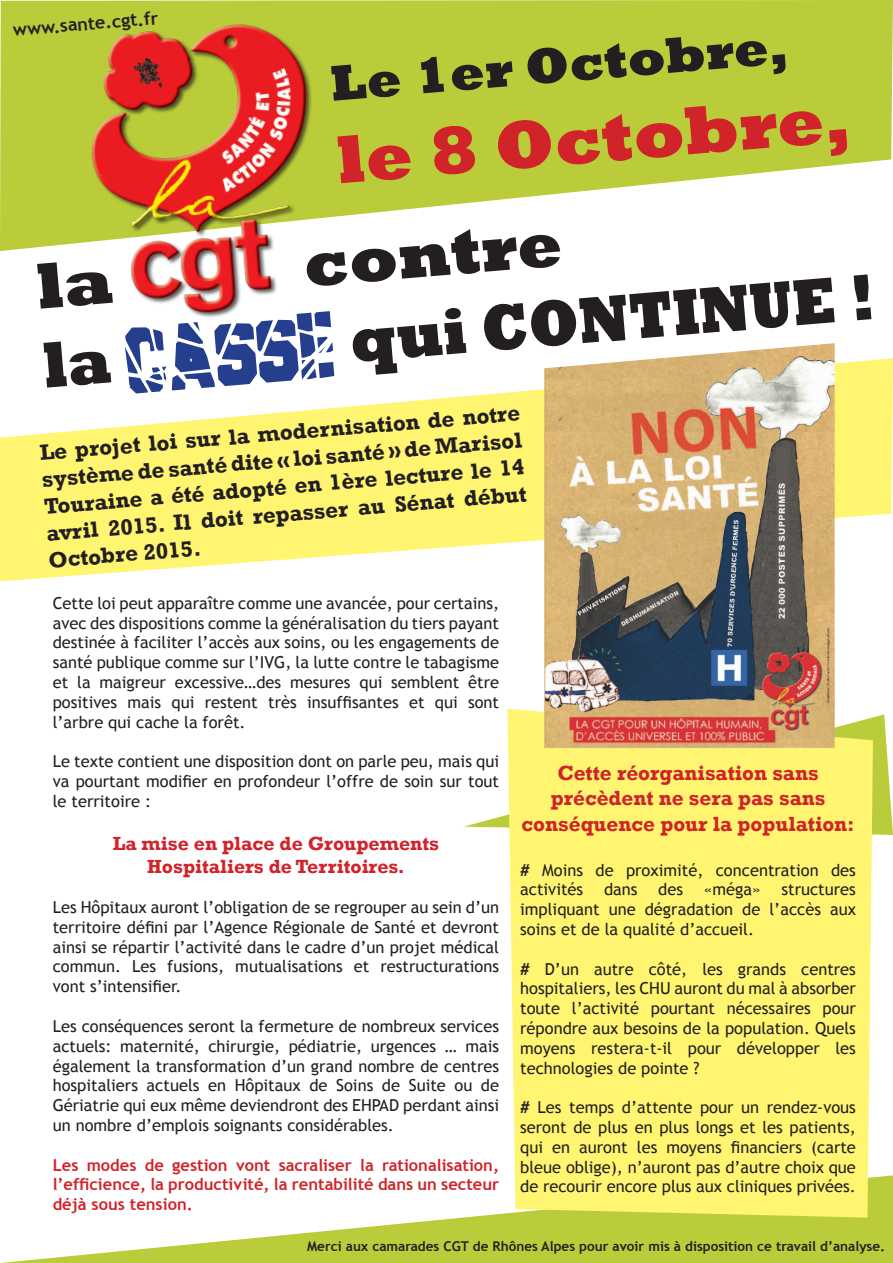
<style>
.page{position:relative;width:893px;height:1263px;background:#fff}
.page>*{position:absolute;margin:0;border:0;box-sizing:border-box;transform-origin:0 0}
.t1{font:800 69px "Rockwell";color:#d1232a}
.t2{font:800 66px/79.9px "Rockwell";color:#231f20}
.t3{font:800 51px "Rockwell";color:#231f20}
.t4{font:700 22.5px/26.8px "Rockwell";color:#231f20;text-align:justify}
.t5{font:700 21px/25.2px "Rockwell";color:#d1232a;text-align:center}
.t6{font:700 19.5px/23.4px "Rockwell";color:#d1232a;text-align:center}
.t7{font:700 18px "Trebuchet MS";color:#231f20}
.t8{font:16.5px/19.8px "Trebuchet MS";color:#231f20;text-align:justify}
.t9{font:700 16.5px/19.8px "Trebuchet MS";color:#d1232a;text-align:justify}
.t10{font:700 13.5px "Trebuchet MS";color:#231f20}
.s1{color:#fff}
.s2{font-family:"Brad";font-weight:400;color:#253f8e}
.s3{font-weight:700}
</style>
<div class="page">
<svg style="left:0;top:1175px;width:893px;height:88px"></svg>
<svg style="left:0;top:358px;width:893px;height:223px;fill:#fff570"></svg>
<svg style="left:0;top:0;width:893px;height:251px;fill:#bbcc3a"></svg>
<svg style="left:464px;top:714px;width:429px;height:121px"></svg>
<div style="left:507px;top:709px;width:366px;height:508px;background:#fff570"></div>
<img style="left:47px;top:0;width:313px;height:361px">
<img style="left:544px;top:343px;width:291px;height:405px">
<p class="t7" style="left:12px;top:19px;width:147px;rotate:-5deg">www.sante.cgt.fr</p>
<h3 class="t3" style="left:328px;top:56px;width:460px;rotate:-5deg">Le 1er Octobre,</h3>
<h1 class="t1" style="left:334px;top:122px;width:516px;rotate:-5deg">le 8 Octobre,</h1>
<h2 class="t2" style="left:33px;top:249px;width:835px;rotate:-5deg">la <span class="s1">CGT</span> contre<br>la <span class="s2">CASSE</span> qui CONTINUE !</h2>
<h3 class="t4" style="left:38px;top:440px;width:484px;rotate:-5deg">Le projet loi sur la modernisation de notre système de santé dite « loi santé » de Marisol Touraine a été adopté en 1ère lecture le 14 avril 2015. Il doit repasser au Sénat début Octobre 2015.</h3>
<p class="t8" style="left:53px;top:593px;width:448px">Cette loi peut apparaître comme une avancée, pour certains, avec des dispositions comme la généralisation du tiers payant destinée à faciliter l’accès aux soins, ou les engagements de santé publique comme sur l’IVG, la lutte contre le tabagisme et la maigreur excessive…des mesures qui semblent être positives mais qui restent très insuffisantes et qui sont l’arbre qui cache la forêt.</p>
<p class="t8" style="left:53px;top:752px;width:448px">Le texte contient une disposition dont on parle peu, mais qui va pourtant modifier en profondeur l’offre de soin sur tout le territoire :</p>
<p class="t6" style="left:113px;top:832px;width:328px">La mise en place de Groupements<br>Hospitaliers de Territoires.</p>
<p class="t8" style="left:53px;top:897px;width:448px">Les Hôpitaux auront l’obligation de se regrouper au sein d’un territoire défini par l’Agence Régionale de Santé et devront ainsi se répartir l’activité dans le cadre d’un projet médical commun. Les fusions, mutualisations et restructurations vont s’intensifier.</p>
<p class="t8" style="left:53px;top:1016px;width:448px">Les conséquences seront la fermeture de nombreux services actuels: maternité, chirurgie, pédiatrie, urgences … mais également la transformation d’un grand nombre de centres hospitaliers actuels en Hôpitaux de Soins de Suite ou de Gériatrie qui eux même deviendront des EHPAD perdant ainsi un nombre d’emplois soignants considérables.</p>
<p class="t9" style="left:53px;top:1155px;width:448px">Les modes de gestion vont sacraliser la rationalisation, l’efficience, la productivité, la rentabilité dans un secteur déjà sous tension.</p>
<p class="t5" style="left:521px;top:760px;width:335px">Cette réorganisation sans précèdent ne sera pas sans conséquence pour la population:</p>
<p class="t8" style="left:520px;top:860px;width:337px"><span class="s3">#</span> Moins de proximité, concentration des activités</p>
<p class="t8" style="left:604px;top:880px;width:35px">dans</p>
<p class="t8" style="left:658px;top:880px;width:26px">des</p>
<p class="t8" style="left:704px;top:880px;width:58px">«méga»</p>
<p class="t8" style="left:520px;top:880px;width:337px;text-indent:261px">structures impliquant une dégradation de l’accès aux soins et de la qualité d’accueil.</p>
<p class="t8" style="left:520px;top:959px;width:337px"><span class="s3">#</span> D’un autre côté, les grands centres hospitaliers, les CHU auront du mal à absorber toute l’activité pourtant nécessaires pour répondre aux besoins de la population. Quels moyens restera-t-il pour développer les technologies de pointe ?</p>
<p class="t8" style="left:520px;top:1098px;width:337px"><span class="s3">#</span> Les temps d’attente pour un rendez-vous seront de plus en plus longs et les patients, qui en auront les moyens financiers (carte bleue oblige), n’auront pas d’autre choix que de recourir encore plus aux cliniques privées.</p>
<p class="t10" style="left:307px;top:1238px;width:579px">Merci aux camarades CGT de Rhônes Alpes pour avoir mis à disposition ce travail d’analyse.</p>
</div>
